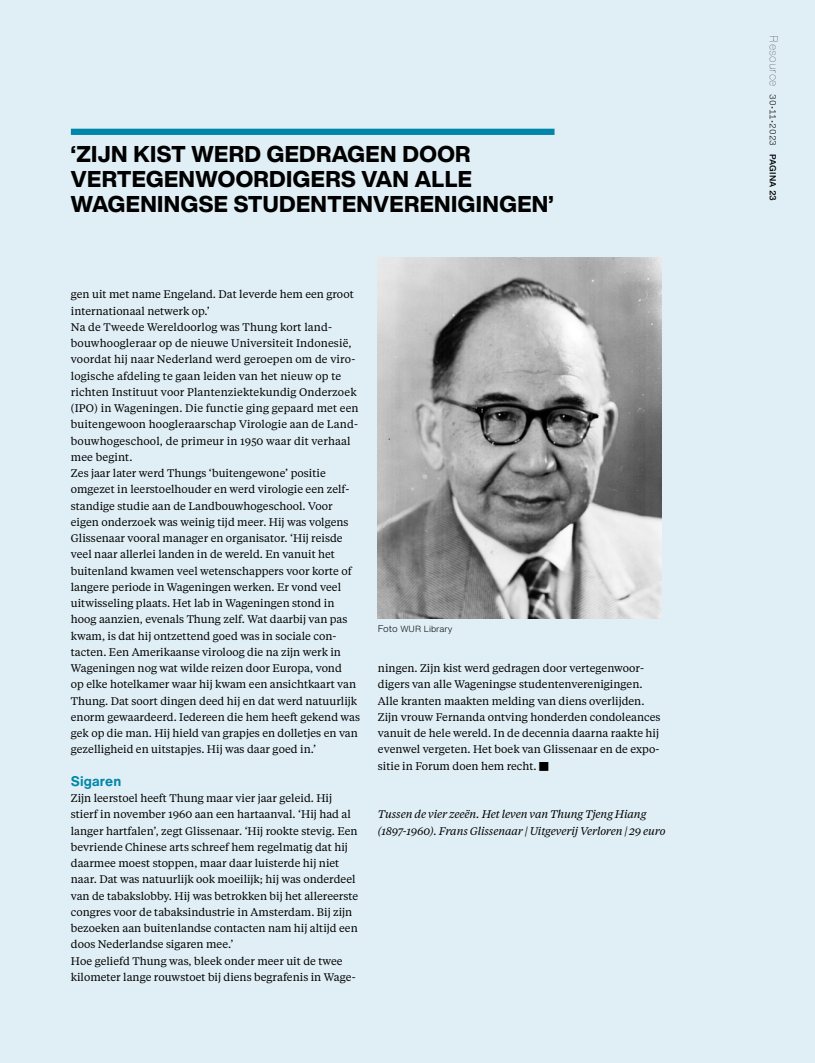
<style>
.page{position:relative;width:815px;height:1063px;background:#e0eff5}
.page>*{position:absolute;margin:0;border:0;box-sizing:border-box;transform-origin:0 0}
.Streamer_HND_XBold{font:800 22.5px/25px "Helvetica Now Display";letter-spacing:.02em;color:#000}
.Tussenkop_HNT_Bold_grijs_11pt{font:700 13.75px "Helvetica Now Text";letter-spacing:.01em;color:#0086a8}
.Plat_Tiempos{font:11px/16.2px "Tiempos Text";color:#000}
.Plat_Tiempos-2{font:italic 11px/16.2px "Tiempos Text";letter-spacing:-.015em;color:#000}
.Fotobijschtift___credit_HNT_7pt{font:300 8.75px "Helvetica Now Text";color:#000}
.s1{font-size:9.5px}
.s2{font-family:"Helvetica Now Display";font-weight:300;font-size:10px}
.s3{font-weight:100;font-size:11.25px}
.s4{font-weight:500}
</style>
<div class="page">
<img style="left:378px;top:258px;width:283px;height:360px">
<div style="left:71px;top:129px;width:484px;height:6px;background:#0086a8"></div>
<p class="Streamer_HND_XBold" style="left:71px;top:142px;width:484px">‘ZIJN KIST WERD GEDRAGEN DOOR<br>VERTEGENWOORDIGERS VAN ALLE<br>WAGENINGSE STUDENTENVERENIGINGEN’</p>
<p class="Plat_Tiempos" style="left:71px;top:286px;width:284px">gen uit met name Engeland. Dat leverde hem een groot internationaal netwerk op.’</p>
<p class="Plat_Tiempos" style="left:71px;top:318px;width:289px">Na de Tweede Wereldoorlog was Thung kort land&shy;bouwhoogleraar op de nieuwe Universiteit Indonesië, voordat hij naar Nederland werd geroepen om de viro&shy;logische afdeling te gaan leiden van het nieuw op te richten Instituut voor Plantenziektekundig Onderzoek (IPO) in Wageningen. Die functie ging gepaard met een buitengewoon hoogleraarschap Virologie aan de Land&shy;bouwhogeschool, de primeur in 1950 waar dit verhaal mee begint.</p>
<p class="Plat_Tiempos" style="left:71px;top:465px;width:291px">Zes jaar later werd Thungs ‘buitengewone’ positie omgezet in leerstoelhouder en werd virologie een zelf&shy;standige studie aan de Landbouwhogeschool. Voor eigen onderzoek was weinig tijd meer. Hij was volgens Glissenaar vooral manager en organisator. ‘Hij reisde veel naar allerlei landen in de wereld. En vanuit het buitenland kwamen veel wetenschappers voor korte of langere periode in Wageningen werken. Er vond veel uitwisseling plaats. Het lab in Wageningen stond in hoog aanzien, evenals Thung zelf. Wat daarbij van pas kwam, is dat hij ontzettend goed was in sociale con&shy;tacten. Een Amerikaanse viroloog die na zijn werk in Wageningen nog wat wilde reizen door Europa, vond<br>op elke hotelkamer waar hij kwam een ansichtkaart van Thung. Dat soort dingen deed hij en dat werd natuurlijk enorm gewaardeerd. Iedereen die hem heeft gekend was gek op die man. Hij hield van grapjes en dolletjes en van gezelligheid en uitstapjes. Hij was daar goed in.’</p>
<p class="Tussenkop_HNT_Bold_grijs_11pt" style="left:71px;top:771px;width:52px">Sigaren</p>
<p class="Plat_Tiempos" style="left:71px;top:790px;width:289px">Zijn leerstoel heeft Thung maar vier jaar geleid. Hij stierf in november 1960 aan een hartaanval. ‘Hij had al langer hartfalen’, zegt Glissenaar. ‘Hij rookte stevig. Een bevriende Chinese arts schreef hem regelmatig dat hij daarmee moest stoppen, maar daar luisterde hij niet naar. Dat was natuurlijk ook moeilijk; hij was onderdeel van de tabakslobby. Hij was betrokken bij het allereerste congres voor de tabaksindustrie in Amsterdam. Bij zijn bezoeken aan buitenlandse contacten nam hij altijd een doos Nederlandse sigaren mee.’</p>
<p class="Plat_Tiempos" style="left:71px;top:952px;width:286px">Hoe geliefd Thung was, bleek onder meer uit de twee kilometer lange rouwstoet bij diens begrafenis in Wage-</p>
<p class="Fotobijschtift___credit_HNT_7pt" style="left:378px;top:623px;width:76px"><span class="s1">Foto</span> WUR Library</p>
<p class="Plat_Tiempos" style="left:378px;top:660px;width:284px">ningen. Zijn kist werd gedragen door vertegenwoor&shy;digers van alle Wageningse studentenverenigingen.<br>Alle kranten maakten melding van diens overlijden.<br>Zijn vrouw Fernanda ontving honderden condoleances vanuit de hele wereld. In de decennia daarna raakte hij evenwel vergeten. Het boek van Glissenaar en de expo&shy;sitie in Forum doen hem recht. <span class="s2">■</span></p>
<p class="Plat_Tiempos-2" style="left:378px;top:806px;width:289px">Tussen de vier zeeën. Het leven van Thung Tjeng Hiang (1897-1960). Frans Glissenaar | Uitgeverij Verloren | 29 euro</p>
<p class="Fotobijschtift___credit_HNT_7pt" style="left:779px;top:35px;width:167px;rotate:90deg"><span class="s3">Resource</span> 30•11•2023 <span class="s4">PAGINA 23</span></p>
</div>
